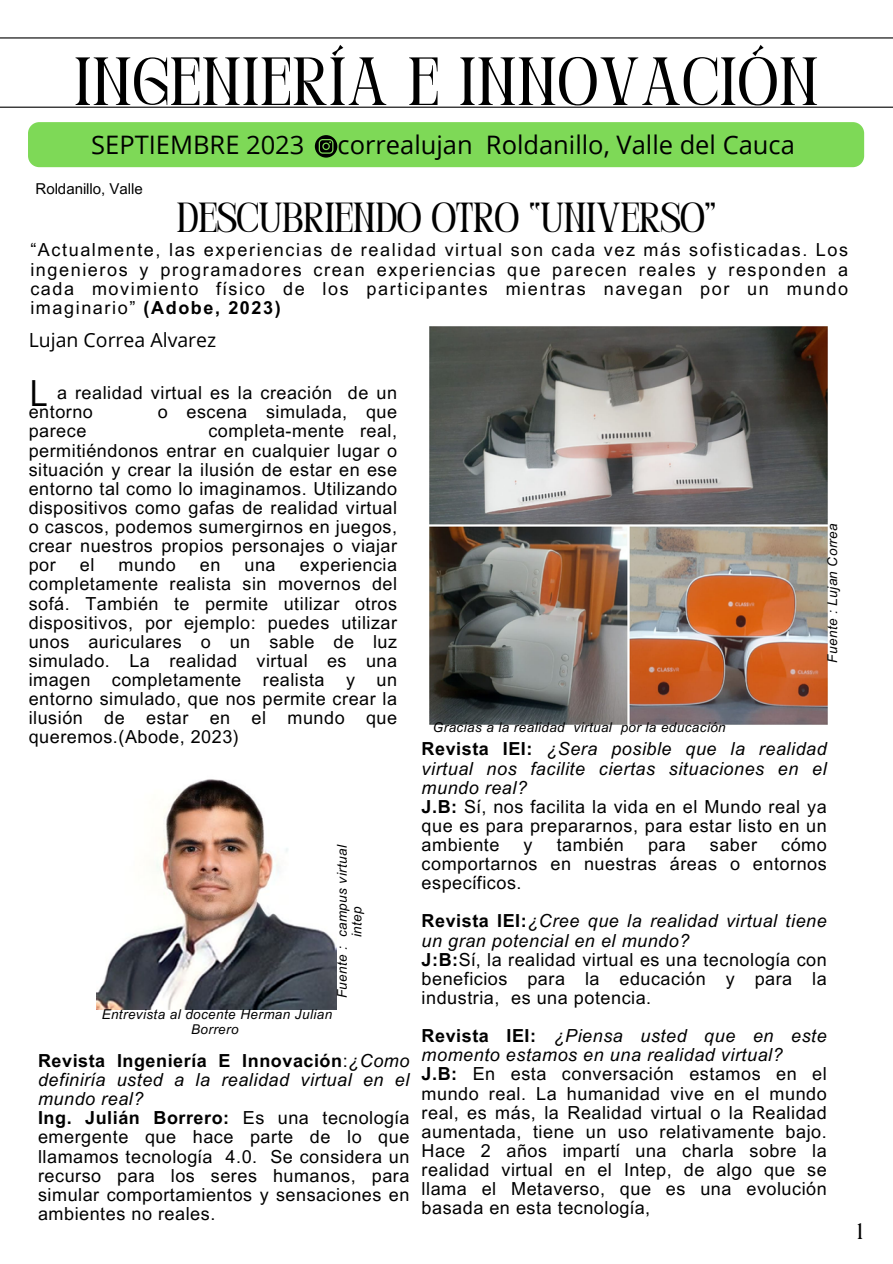
<style>
.page{position:relative;width:893px;height:1264px;background:#fff}
.page>*{position:absolute;margin:0;border:0;box-sizing:border-box;transform-origin:0 0}
.t1{font:67.95px "Perandoryv 2";letter-spacing:.03em;color:#000}
.t2{font:42px "Perandoryv 2";color:#000}
.t3{font:36px "Open Sans";color:#000}
.t4{font:25.5px "Open Sans";color:#000}
.t5{font:22.5px "Perandoryv 2";color:#000}
.t6{font:19.5px "Open Sans";color:#000}
.t7{font:18px/19px "Arial MT Pro";letter-spacing:.03em;color:#000;text-align:justify}
.t8{font:italic 18px/19px "Arial MT Pro";letter-spacing:.03em;color:#000;text-align:justify}
.t9{font:15px "Arial MT Pro";color:#000}
.t10{font:italic 13.5px/14.5px "Arial MT Pro";letter-spacing:.03em;color:#000;text-align:center}
.s1{font-weight:700}
.s2{color:#fff}
.s3{font-weight:700;font-style:normal}
.s4{font-style:normal}
</style>
<div class="page">
<img style="left:429px;top:326px;width:398px;height:399px">
<hr style="left:0;top:37px;width:892px;height:1px;background:#000">
<div style="left:28px;top:122px;width:836px;height:45px;background:#7ed957;border-radius:11px"></div>
<svg style="left:315px;top:135px;width:22px;height:23px"></svg>
<hr style="left:0;top:107px;width:892px;height:1px;background:#000">
<img style="left:96px;top:779px;width:240px;height:230px">
<p class="t1" style="left:75px;top:54px;width:744px">INGENIERÍA E INNOVACIÓN</p>
<p class="t4" style="left:91px;top:127px;width:215px">SEPTIEMBRE 2023</p>
<p class="t4" style="left:337px;top:127px;width:459px">correalujan Roldanillo, Valle del Cauca</p>
<p class="t9" style="left:35px;top:183px;width:109px">Roldanillo, Valle</p>
<p class="t2" style="left:177px;top:200px;width:540px">DESCUBRIENDO OTRO “UNIVERSO”</p>
<p class="t7" style="left:30px;top:243px;width:819px">“Actualmente, las experiencias de realidad virtual son cada vez más sofisticadas. Los ingenieros y programadores crean experiencias que parecen reales y responden a cada movimiento físico de los participantes mientras navegan por un mundo imaginario” <span class="s1">(Adobe, 2023)</span></p>
<p class="t6" style="left:29px;top:326px;width:189px">Lujan Correa Alvarez</p>
<p class="t3" style="left:29px;top:367px;width:20px">L</p>
<p class="t7" style="left:29px;top:385px;width:370px;text-indent:23px"><span class="s2">.</span>a realidad virtual es la creación de un entorno</p>
<p class="t7" style="left:130px;top:405px;width:268px"><span class="s2">.....</span>o escena simulada, que</p>
<p class="t7" style="left:29px;top:424px;width:370px;text-indent:180px">completa-mente real, permitiéndonos entrar en cualquier lugar o situación y crear la ilusión de estar en ese entorno tal como lo imaginamos. Utilizando dispositivos como gafas de realidad virtual o cascos, podemos sumergirnos en juegos, crear nuestros propios personajes o viajar por</p>
<p class="t7" style="left:29px;top:424px;width:59px">parece</p>
<p class="t7" style="left:29px;top:557px;width:370px;text-indent:271px">experiencia completamente realista sin movernos del sofá. También te permite utilizar otros dispositivos, por ejemplo: puedes utilizar unos auriculares o un sable de luz simulado. La realidad virtual es una imagen completamente realista y un entorno simulado, que nos permite crear la ilusión de estar en el mundo que queremos.(Abode, 2023)</p>
<p class="t7" style="left:80px;top:557px;width:16px">el</p>
<p class="t7" style="left:119px;top:557px;width:59px">mundo</p>
<p class="t7" style="left:200px;top:557px;width:22px">en</p>
<p class="t7" style="left:244px;top:557px;width:33px">una</p>
<p class="t10" style="left:336px;top:998px;width:155px;rotate:-90deg">Fuente : campus virtual intep</p>
<p class="t10" style="left:102px;top:1009px;width:232px">Entrevista al docente Herman Julian<br>Borrero</p>
<p class="t8" style="left:38px;top:1053px;width:373px"><span class="s3">Revista Ingeniería E Innovación</span><span class="s4">:</span>¿Como definiría usted a la realidad virtual en el mundo real?</p>
<p class="t7" style="left:38px;top:1110px;width:373px"><span class="s1">Ing. Julián Borrero:</span> Es una tecnología emergente que hace parte de lo que llamamos tecnología 4.0. Se considera un recurso para los seres humanos, para simular comportamientos y sensaciones en ambientes no reales.</p>
<p class="t10" style="left:433px;top:722px;width:294px">Gracias a la realidad virtual por la educación</p>
<p class="t10" style="left:826px;top:662px;width:141px;rotate:-90deg">Fuente : Lujan Correa</p>
<p class="t8" style="left:421px;top:741px;width:406px"><span class="s3">Revista IEI:</span> ¿Sera posible que la realidad virtual nos facilite ciertas situaciones en el mundo real?</p>
<p class="t7" style="left:421px;top:799px;width:406px"><span class="s1">J.B:</span> Sí, nos facilita la vida en el Mundo real ya que es para prepararnos, para estar listo en un ambiente</p>
<p class="t7" style="left:421px;top:837px;width:406px;text-indent:359px">cómo comportarnos en nuestras áreas o entornos específicos.</p>
<p class="t8" style="left:421px;top:913px;width:406px"><span class="s3">Revista IEI:</span>¿Cree que la realidad virtual tiene un gran potencial en el mundo?</p>
<p class="t7" style="left:421px;top:952px;width:406px"><span class="s1">J:B:</span>Sí, la realidad virtual es una tecnología con beneficios para la educación y para la industria, es una potencia.</p>
<p class="t8" style="left:421px;top:1028px;width:406px"><span class="s3">Revista IEI:</span> ¿Piensa usted que en este momento estamos en una realidad virtual?</p>
<p class="t7" style="left:421px;top:1066px;width:406px"><span class="s1">J.B:</span> En esta conversación estamos en el mundo real. La humanidad vive en el mundo real, es más, la Realidad virtual o la Realidad aumentada, tiene un uso relativamente bajo.<br>Hace 2 años impartí una charla sobre la realidad virtual en el Intep, de algo que se llama el Metaverso, que es una evolución basada en esta tecnología,</p>
<p class="t7" style="left:523px;top:837px;width:10px">y</p>
<p class="t7" style="left:556px;top:837px;width:69px">también</p>
<p class="t7" style="left:648px;top:837px;width:39px">para</p>
<p class="t7" style="left:709px;top:837px;width:49px">saber</p>
<p class="t5" style="left:857px;top:1221px;width:7px">1</p>
</div>
